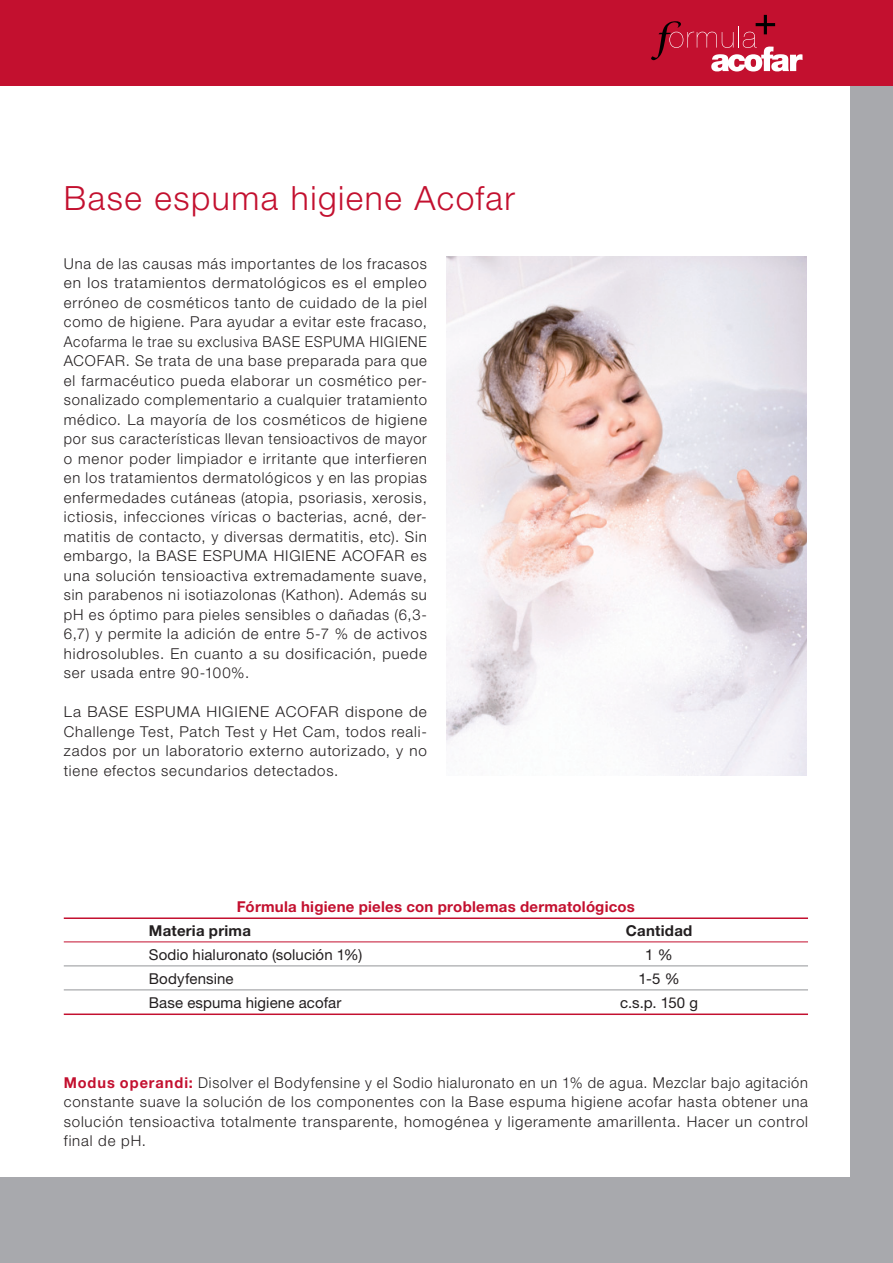
<style>
.page{position:relative;width:893px;height:1263px;background:#fff}
.page>*{position:absolute;margin:0;border:0;box-sizing:border-box;transform-origin:0 0}
.t1{font:300 33.45px "Helvetica Neue LT Std";letter-spacing:.045em;color:#c3102f}
.t2{font:300 15px/19.5px "Helvetica Neue LT Std";letter-spacing:.055em;color:#231f20;text-align:justify}
.t3{font:15px "Helvetica Neue LT Std";letter-spacing:.005em;color:#231f20}
.t4{font:700 15px "Helvetica Neue LT Std";letter-spacing:.015em;color:#c3102f}
.t5{font:700 15px "Helvetica Neue LT Std";letter-spacing:.015em;color:#231f20}
.s1{font-weight:700;color:#c3102f}
</style>
<div class="page">
<div style="left:850px;top:0;width:43px;height:1263px;background:#a8a9ad"></div>
<div style="left:0;top:1178px;width:893px;height:85px;background:#a8a9ad"></div>
<img style="left:446px;top:256px;width:361px;height:520px">
<hr style="left:64px;top:917px;width:744px;height:2px;background:#c3102f">
<hr style="left:64px;top:942px;width:744px;height:1px;background:#c3102f">
<hr style="left:64px;top:966px;width:744px;height:1px;background:#939598">
<hr style="left:64px;top:990px;width:744px;height:1px;background:#939598">
<hr style="left:64px;top:1014px;width:744px;height:1px;background:#c3102f">
<div style="left:0;top:0;width:893px;height:85px;background:#c3102f"></div>
<svg style="left:651px;top:15px;width:151px;height:57px"></svg>
<h1 class="t1" style="left:64px;top:186px;width:453px">Base espuma higiene Acofar</h1>
<p class="t2" style="left:64px;top:255px;width:365px">Una de las causas más importantes de los fracasos en los tratamientos dermatológicos es el empleo erróneo de cosméticos tanto de cuidado de la piel como de higiene. Para ayudar a evitar este fracaso, Acofarma le trae su exclusiva BASE ESPUMA HIGIENE ACOFAR. Se trata de una base preparada para que el farmacéutico pueda elaborar un cosmético per&shy;sonalizado complementario a cualquier tratamiento médico. La mayoría de los cosméticos de higiene por sus características llevan tensioactivos de mayor o menor poder limpiador e irritante que interfieren en los tratamientos dermatológicos y en las propias enfermedades cutáneas (atopia, psoriasis, xerosis, ictiosis, infecciones víricas o bacterias, acné, der&shy;matitis de contacto, y diversas dermatitis, etc). Sin embargo, la BASE ESPUMA HIGIENE ACOFAR es una solución tensioactiva extremadamente suave, sin parabenos ni isotiazolonas (Kathon). Además su pH es óptimo para pieles sensibles o dañadas (6,3- 6,7) y permite la adición de entre 5-7 % de activos hidrosolubles. En cuanto a su dosificación, puede ser usada entre 90-100%.</p>
<p class="t2" style="left:64px;top:703px;width:365px">La BASE ESPUMA HIGIENE ACOFAR dispone de Challenge Test, Patch Test y Het Cam, todos reali&shy;zados por un laboratorio externo autorizado, y no tiene efectos secundarios detectados.</p>
<p class="t4" style="left:237px;top:901px;width:400px">Fórmula higiene pieles con problemas dermatológicos</p>
<p class="t5" style="left:149px;top:925px;width:104px">Materia prima</p>
<p class="t5" style="left:626px;top:925px;width:68px">Cantidad</p>
<p class="t3" style="left:149px;top:949px;width:215px">Sodio hialuronato (solución 1%)</p>
<p class="t3" style="left:645px;top:949px;width:29px">1 %</p>
<p class="t3" style="left:149px;top:973px;width:86px">Bodyfensine</p>
<p class="t3" style="left:638px;top:973px;width:43px">1-5 %</p>
<p class="t3" style="left:149px;top:997px;width:194px">Base espuma higiene acofar</p>
<p class="t3" style="left:620px;top:997px;width:80px">c.s.p. 150 g</p>
<p class="t2" style="left:64px;top:1074px;width:746px"><span class="s1">Modus operandi:</span> Disolver el Bodyfensine y el Sodio hialuronato en un 1% de agua. Mezclar bajo agitación constante suave la solución de los componentes con la Base espuma higiene acofar hasta obtener una solución tensioactiva totalmente transparente, homogénea y ligeramente amarillenta. Hacer un control final de pH.</p>
</div>
